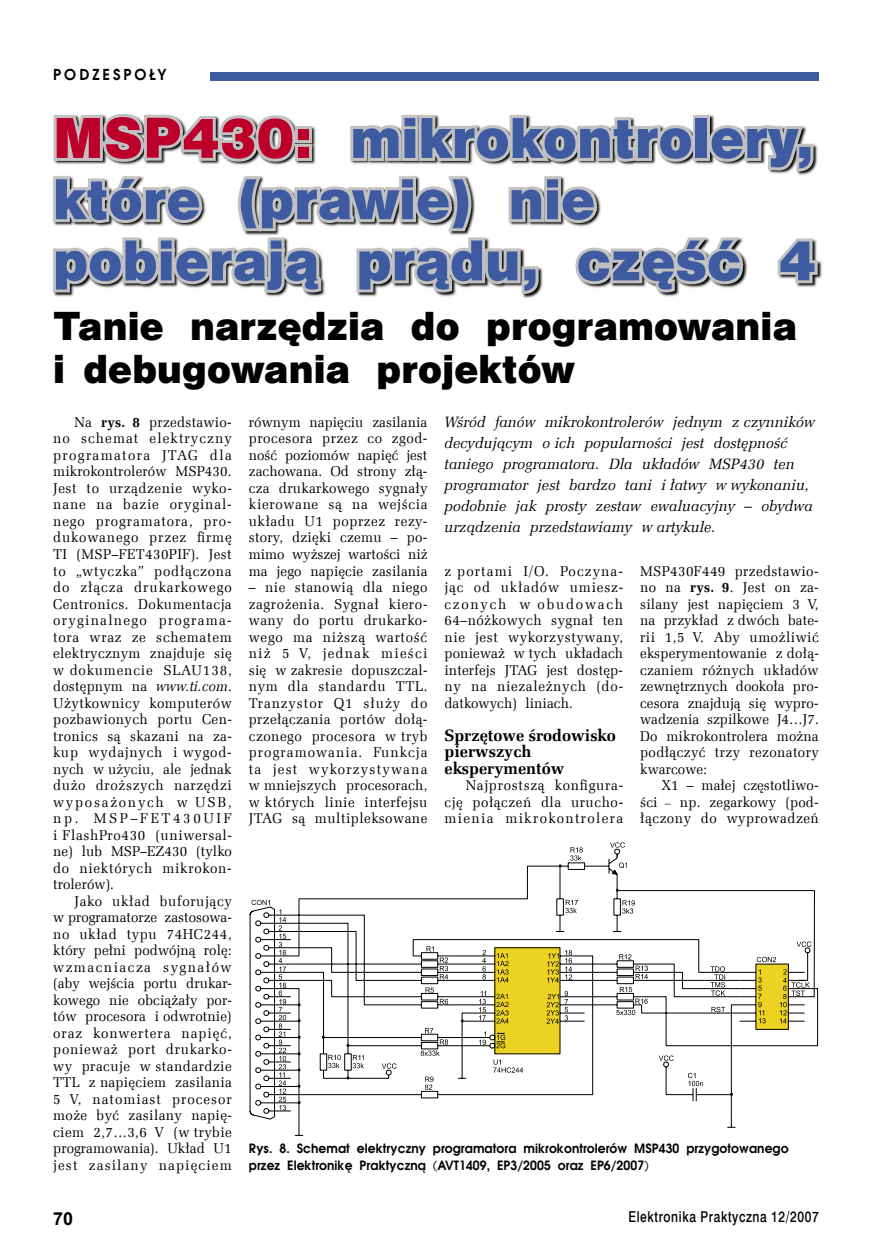
<style>
.page{position:relative;width:872px;height:1255px;background:#fff}
.page>*{position:absolute;margin:0;border:0;box-sizing:border-box;transform-origin:0 0}
.t1{font:51px/61.2px "Swis 721 Blk 2 EU";letter-spacing:.005em;color:#3e5ba1}
.t2{font:36px/43.2px "Swis 721 Blk 2 EU";letter-spacing:.005em;color:#000}
.t3{font:700 18px "Arial";color:#000}
.t4{font:700 16.5px/16.5px "Zapf Ellipt EU";color:#000}
.t5{font:italic 15px/21px "Zapf Ellipt EU";letter-spacing:.005em;color:#000}
.t6{font:15px "Swis 721 Md EU";letter-spacing:.05em;color:#000;scale:.8 1}
.t7{font:700 15px "Avalon";letter-spacing:.205em;color:#000;scale:.96 1}
.t8{font:14.25px/16.5px "Zapf Ellipt EU";letter-spacing:.03em;color:#000;text-align:justify;scale:.96 1}
.t9{font:700 12.75px/16.5px "Avalon";letter-spacing:.005em;color:#000;scale:.96 1}
.s1{color:#bd002b}
.s2{font-weight:700}
.s3{font-style:italic}
.s4{font-family:"Times New Roman";font-size:12px}
</style>
<div class="page">
<div style="left:210px;top:72px;width:608px;height:9px;background:#3e5ba1"></div>
<svg style="left:53px;top:114px;width:767px;height:183px"></svg>
<svg style="left:291px;top:848px;width:445px;height:287px"></svg>
<svg style="left:413px;top:853px;width:405px;height:274px"></svg>
<svg style="left:610px;top:842px;width:15px;height:5px"></svg>
<svg style="left:570px;top:847px;width:13px;height:13px"></svg>
<svg style="left:611px;top:862px;width:16px;height:12px"></svg>
<svg style="left:565px;top:899px;width:13px;height:14px"></svg>
<svg style="left:622px;top:900px;width:13px;height:13px"></svg>
<svg style="left:619px;top:954px;width:12px;height:5px"></svg>
<svg style="left:635px;top:965px;width:13px;height:14px"></svg>
<svg style="left:620px;top:986px;width:12px;height:6px"></svg>
<svg style="left:635px;top:998px;width:13px;height:5px"></svg>
<svg style="left:659px;top:941px;width:152px;height:178px"></svg>
<svg style="left:616px;top:1009px;width:19px;height:6px"></svg>
<svg style="left:250px;top:899px;width:41px;height:220px"></svg>
<svg style="left:382px;top:1063px;width:14px;height:5px"></svg>
<svg style="left:425px;top:1076px;width:8px;height:13px"></svg>
<svg style="left:328px;top:1054px;width:13px;height:14px"></svg>
<svg style="left:352px;top:1054px;width:12px;height:14px"></svg>
<svg style="left:493px;top:1059px;width:30px;height:13px"></svg>
<svg style="left:426px;top:946px;width:8px;height:5px"></svg>
<svg style="left:440px;top:957px;width:8px;height:22px"></svg>
<svg style="left:425px;top:987px;width:9px;height:5px"></svg>
<svg style="left:440px;top:998px;width:8px;height:6px"></svg>
<svg style="left:425px;top:1027px;width:8px;height:6px"></svg>
<svg style="left:440px;top:1039px;width:8px;height:5px"></svg>
<svg style="left:420px;top:1050px;width:19px;height:5px"></svg>
<svg style="left:482px;top:949px;width:4px;height:30px"></svg>
<svg style="left:479px;top:990px;width:7px;height:30px"></svg>
<svg style="left:479px;top:1031px;width:7px;height:13px"></svg>
<svg style="left:565px;top:950px;width:7px;height:29px"></svg>
<svg style="left:547px;top:953px;width:12px;height:29px"></svg>
<svg style="left:546px;top:990px;width:22px;height:33px"></svg>
<svg style="left:497px;top:953px;width:11px;height:29px"></svg>
<svg style="left:496px;top:993px;width:12px;height:30px"></svg>
<svg style="left:496px;top:1033px;width:9px;height:15px"></svg>
<p class="t7" style="left:53px;top:65px;width:119px">PODZESPOŁY</p>
<h1 class="t1" style="left:53px;top:112px;width:764px"><span class="s1">MSP430:</span> mikrokontrolery, które (prawie) nie pobierają prądu, część 4</h1>
<h2 class="t2" style="left:53px;top:307px;width:745px">Tanie narzędzia do programowania i debugowania projektów</h2>
<p class="t8" style="left:53px;top:414px;width:188px;text-indent:21px">Na <span class="s2">rys. 8</span> przedstawio&shy;no schemat elektryczny programatora JTAG dla mikrokontrolerów MSP430.<br>Jest to urządzenie wyko&shy;nane na bazie oryginal&shy;nego programatora, pro&shy;dukowanego przez firmę TI (MSP–FET430PIF). Jest to „wtyczka” podłączona do złącza drukarkowego Centronics. Dokumentacja oryginalnego programa&shy;tora wraz ze schematem elektrycznym znajduje się w dokumencie SLAU138, dostępnym na <span class="s3">www.ti.com</span>.<br>Użytkownicy komputerów pozbawionych portu Cen&shy;tronics są skazani na za&shy;kup wydajnych i wygod&shy;nych w użyciu, ale jednak dużo droższych narzędzi wyposażonych w USB, np. MSP–FET430UIF i FlashPro430 (uniwersal&shy;ne) lub MSP–EZ430 (tylko do niektórych mikrokon&shy;trolerów).</p>
<p class="t8" style="left:53px;top:892px;width:188px;text-indent:21px">Jako układ buforujący w programatorze zastosowa&shy;no układ typu 74HC244, który pełni podwójną rolę: wzmacniacza sygnałów (aby wejścia portu drukar&shy;kowego nie obciążały por&shy;tów procesora i odwrotnie) oraz konwertera napięć, ponieważ port drukarko&shy;wy pracuje w standardzie TTL z napięciem zasilania 5 V, natomiast procesor może być zasilany napię&shy;ciem 2,7…3,6 V (w trybie programowania). Układ U1 jest zasilany napięciem</p>
<p class="t5" style="left:444px;top:411px;width:372px">Wśród fanów mikrokontrolerów jednym z czynników decydującym o ich popularności jest dostępność taniego programatora. Dla układów MSP430 ten programator jest bardzo tani i łatwy w wykonaniu, podobnie jak prosty zestaw ewaluacyjny – obydwa urządzenia przedstawiamy w artykule.</p>
<p class="t8" style="left:249px;top:414px;width:188px">równym napięciu zasilania procesora przez co zgod&shy;ność poziomów napięć jest zachowana. Od strony złą&shy;cza drukarkowego sygnały kierowane są na wejścia układu U1 poprzez rezy&shy;story, dzięki czemu – po&shy;mimo wyższej wartości niż ma jego napięcie zasilania</p>
<p class="t8" style="left:249px;top:579px;width:188px">– nie stanowią dla niego zagrożenia. Sygnał kiero&shy;wany do portu drukarko&shy;wego ma niższą wartość niż 5 V, jednak mieści się w zakresie dopuszczal&shy;nym dla standardu TTL.<br>Tranzystor Q1 służy do przełączania portów dołą&shy;czonego procesora w tryb programowania. Funkcja ta jest wykorzystywana w mniejszych procesorach, w których linie interfejsu JTAG są multipleksowane</p>
<p class="t8" style="left:444px;top:562px;width:188px">z portami I/O. Poczyna&shy;jąc od układów umiesz&shy;czonych w obudowach 64–nóżkowych sygnał ten nie jest wykorzystywany, ponieważ w tych układach interfejs JTAG jest dostęp&shy;ny na niezależnych (do&shy;datkowych) liniach.</p>
<p class="t4" style="left:444px;top:727px;width:173px">Sprzętowe środowisko pierwszych eksperymentów</p>
<p class="t8" style="left:444px;top:777px;width:188px;text-indent:21px">Najprostszą konfigura&shy;cję połączeń dla urucho&shy;mienia mikrokontrolera</p>
<p class="t8" style="left:640px;top:562px;width:188px">MSP430F449 przedstawio&shy;no na <span class="s2">rys. 9</span>. Jest on za&shy;silany jest napięciem 3 V, na przykład z dwóch bate&shy;rii 1,5 V. Aby umożliwić eksperymentowanie z dołą&shy;czaniem różnych układów zewnętrznych dookoła pro&shy;cesora znajdują się wypro&shy;wadzenia szpilkowe J4…J7.<br>Do mikrokontrolera można podłączyć trzy rezonatory kwarcowe:</p>
<p class="t8" style="left:640px;top:777px;width:188px;text-indent:21px">X1 – małej częstotliwo&shy;ści <span class="s4">–</span> np. zegarkowy (pod&shy;łączony do wyprowadzeń</p>
<p class="t9" style="left:249px;top:1140px;width:563px">Rys. 8. Schemat elektryczny programatora mikrokontrolerów MSP430 przygotowanego przez Elektronikę Praktyczną (AVT1409, EP3/2005 oraz EP6/2007)</p>
<p class="t3" style="left:53px;top:1206px;width:22px">70</p>
<p class="t6" style="left:628px;top:1207px;width:239px">Elektronika Praktyczna 12/2007</p>
</div>
